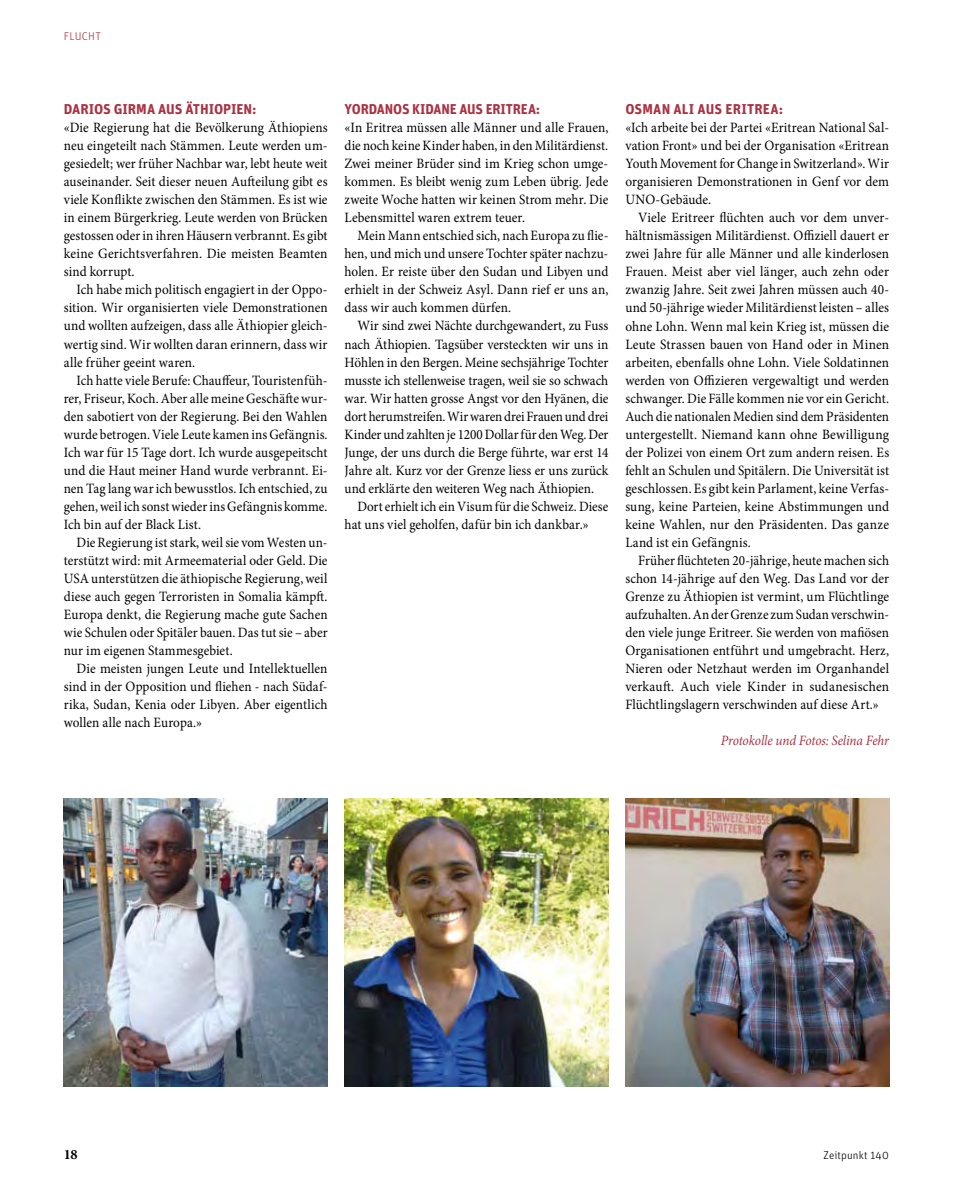
<style>
.page{position:relative;width:953px;height:1191px;background:#fff}
.page>*{position:absolute;margin:0;border:0;box-sizing:border-box;transform-origin:0 0}
.t1{font:14.25px/18px "Minion Pro";letter-spacing:.005em;color:#000;text-align:justify;scale:.93 1}
.t2{font:14.25px/18px "Minion Pro";letter-spacing:.005em;color:#000;text-align:justify;scale:.94 1}
.t3{font:14.25px/18px "Minion Pro";letter-spacing:.005em;color:#000;scale:.92 1}
.t4{font:700 14.25px "Unit OT";color:#a93343}
.t5{font:italic 14.25px "Minion Pro";letter-spacing:-.01em;color:#a93343;scale:.93 1}
.t6{font:700 14.25px "Minion Pro";color:#000}
.t7{font:300 11.25px "Unit OT";letter-spacing:.015em;color:#000}
.t8{font:300 11.25px "Unit OT";letter-spacing:.02em;color:#a93343}
</style>
<div class="page">
<img style="left:625px;top:798px;width:264px;height:288px">
<img style="left:64px;top:798px;width:263px;height:288px">
<img style="left:344px;top:798px;width:264px;height:288px">
<p class="t8" style="left:64px;top:29px;width:39px">FLUCHT</p>
<p class="t4" style="left:64px;top:100px;width:194px">DARIOS GIRMA AUS ÄTHIOPIEN:</p>
<p class="t1" style="left:64px;top:119px;width:285px">«Die Regierung hat die Bevölkerung Äthiopiens neu eingeteilt nach Stämmen. Leute werden um&shy;gesiedelt; wer früher Nachbar war, lebt heute weit auseinander. Seit dieser neuen Aufteilung gibt es viele Konflikte zwischen den Stämmen. Es ist wie in einem Bürgerkrieg. Leute werden von Brücken gestossen oder in ihren Häusern verbrannt. Es gibt keine Gerichtsverfahren. Die meisten Beamten sind korrupt.</p>
<p class="t1" style="left:64px;top:281px;width:285px;text-indent:13px">Ich habe mich politisch engagiert in der Oppo&shy;sition. Wir organisierten viele Demonstrationen und wollten aufzeigen, dass alle Äthiopier gleich&shy;wertig sind. Wir wollten daran erinnern, dass wir alle früher geeint waren.</p>
<p class="t1" style="left:64px;top:371px;width:285px;text-indent:13px">Ich hatte viele Berufe: Chauffeur, Touristenfüh&shy;rer, Friseur, Koch. Aber alle meine Geschäfte wur&shy;den sabotiert von der Regierung. Bei den Wahlen wurde betrogen. Viele Leute kamen ins Gefängnis.<br>Ich war für 15 Tage dort. Ich wurde ausgepeitscht und die Haut meiner Hand wurde verbrannt. Ei&shy;nen Tag lang war ich bewusstlos. Ich entschied, zu gehen, weil ich sonst wieder ins Gefängnis komme.<br>Ich bin auf der Black List.</p>
<p class="t3" style="left:64px;top:533px;width:288px;text-align:justify;text-indent:13px">Die Regierung ist stark, weil sie vom Westen un&shy;terstützt wird: mit Armeematerial oder Geld. Die USA unterstützen die äthiopische Regierung, weil diese auch gegen Terroristen in Somalia kämpft.<br>Europa denkt, die Regierung mache gute Sachen wie Schulen oder Spitäler bauen. Das tut sie – aber nur im eigenen Stammesgebiet.</p>
<p class="t1" style="left:64px;top:659px;width:285px;text-indent:13px">Die meisten jungen Leute und Intellektuellen sind in der Opposition und fliehen - nach Südaf&shy;rika, Sudan, Kenia oder Libyen. Aber eigentlich wollen alle nach Europa.»</p>
<p class="t4" style="left:344px;top:100px;width:197px">YORDANOS KIDANE AUS ERITREA:</p>
<p class="t1" style="left:344px;top:119px;width:285px">«In Eritrea müssen alle Männer und alle Frauen, die noch keine Kinder haben, in den Militärdienst.<br>Zwei meiner Brüder sind im Krieg schon umge&shy;kommen. Es bleibt wenig zum Leben übrig. Jede zweite Woche hatten wir keinen Strom mehr. Die Lebensmittel waren extrem teuer.</p>
<p class="t1" style="left:344px;top:227px;width:285px;text-indent:13px">Mein Mann entschied sich, nach Europa zu flie&shy;hen, und mich und unsere Tochter später nachzu&shy;holen. Er reiste über den Sudan und Libyen und erhielt in der Schweiz Asyl. Dann rief er uns an, dass wir auch kommen dürfen.</p>
<p class="t1" style="left:344px;top:317px;width:285px;text-indent:13px">Wir sind zwei Nächte durchgewandert, zu Fuss nach Äthiopien. Tagsüber versteckten wir uns in Höhlen in den Bergen. Meine sechsjährige Tochter musste ich stellenweise tragen, weil sie so schwach war. Wir hatten grosse Angst vor den Hyänen, die dort herumstreifen. Wir waren drei Frauen und drei Kinder und zahlten je 1200 Dollar für den Weg. Der Junge, der uns durch die Berge führte, war erst 14<br>Jahre alt. Kurz vor der Grenze liess er uns zurück und erklärte den weiteren Weg nach Äthiopien.</p>
<p class="t3" style="left:344px;top:497px;width:288px;text-indent:13px">Dort erhielt ich ein Visum für die Schweiz. Diese hat uns viel geholfen, dafür bin ich dankbar.»</p>
<p class="t4" style="left:625px;top:100px;width:159px">OSMAN ALI AUS ERITREA:</p>
<p class="t1" style="left:625px;top:119px;width:285px">«Ich arbeite bei der Partei «Eritrean National Sal&shy;vation Front» und bei der Organisation «Eritrean Youth Movement for Change in Switzerland». Wir organisieren Demonstrationen in Genf vor dem UNO-Gebäude.</p>
<p class="t2" style="left:625px;top:209px;width:282px;text-indent:13px">Viele Eritreer flüchten auch vor dem unver&shy;hältnismässigen Militärdienst. Offiziell dauert er zwei Jahre für alle Männer und alle kinderlosen Frauen. Meist aber viel länger, auch zehn oder zwanzig Jahre. Seit zwei Jahren müssen auch 40- und 50-jährige wieder Militärdienst leisten – alles ohne Lohn. Wenn mal kein Krieg ist, müssen die Leute Strassen bauen von Hand oder in Minen arbeiten, ebenfalls ohne Lohn. Viele Soldatinnen werden von Offizieren vergewaltigt und werden schwanger. Die Fälle kommen nie vor ein Gericht.<br>Auch die nationalen Medien sind dem Präsidenten untergestellt. Niemand kann ohne Bewilligung der Polizei von einem Ort zum andern reisen. Es fehlt an Schulen und Spitälern. Die Universität ist geschlossen. Es gibt kein Parlament, keine Verfas&shy;sung, keine Parteien, keine Abstimmungen und keine Wahlen, nur den Präsidenten. Das ganze Land ist ein Gefängnis.</p>
<p class="t1" style="left:625px;top:551px;width:285px;text-indent:13px">Früher flüchteten 20-jährige, heute machen sich schon 14-jährige auf den Weg. Das Land vor der Grenze zu Äthiopien ist vermint, um Flüchtlinge aufzuhalten. An der Grenze zum Sudan verschwin&shy;den viele junge Eritreer. Sie werden von mafiösen Organisationen entführt und umgebracht. Herz, Nieren oder Netzhaut werden im Organhandel verkauft. Auch viele Kinder in sudanesischen Flüchtlingslagern verschwinden auf diese Art.»</p>
<p class="t5" style="left:720px;top:730px;width:182px">Protokolle und Fotos: Selina Fehr</p>
<p class="t6" style="left:64px;top:1144px;width:15px">18</p>
<p class="t7" style="left:823px;top:1148px;width:67px">Zeitpunkt 140</p>
</div>
